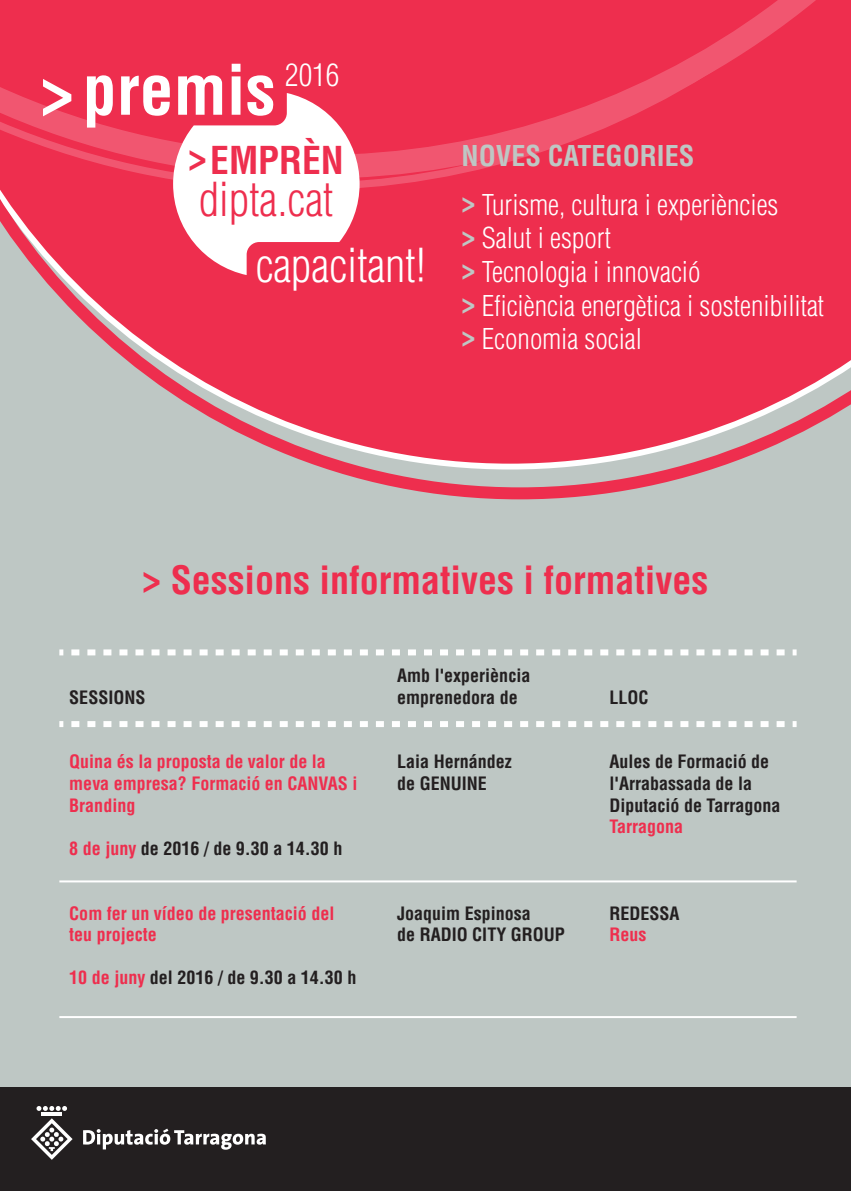
<style>
.page{position:relative;width:851px;height:1191px;background:#fff}
.page>*{position:absolute;margin:0;border:0;box-sizing:border-box;transform-origin:0 0}
.t1{font:700 condensed 68px "Helvetica LT Std";color:#fff}
.t2{font:300 condensed 45.8px "Helvetica LT Std";color:#fff}
.t3{font:300 condensed 45.8px "Helvetica LT Std";color:#ee2e4e}
.t4{font:700 condensed 38px "Helvetica LT Std";color:#ee2e4e}
.t5{font:700 condensed 37.6px "Helvetica LT Std";color:#ee2e4e}
.t6{font:300 condensed 30.4px "Helvetica LT Std";color:#fff}
.t7{font:300 condensed 28px/33.6px "Helvetica LT Std";color:#fff}
.t8{font:700 condensed 18px/21.6px "Helvetica LT Std";color:#231f20}
.t9{font:700 condensed 18px/21.6px "Helvetica LT Std";color:#ee2e4e}
.s1{font-weight:700;color:#bec7c4}
.s2{color:#ee2e4e}
</style>
<div class="page">
<div style="left:0;top:0;width:850px;height:1087px;background:#bec7c4"></div>
<svg style="left:0;top:190px;width:850px;height:309px;fill:#ee2e4e"></svg>
<div style="left:0;top:1087px;width:850px;height:104px;background:#231f20"></div>
<hr style="left:41px;top:1112px;width:21px;height:4px;background:#fff">
<svg style="left:36px;top:1106px;width:31px;height:5px"></svg>
<svg style="left:31px;top:1118px;width:42px;height:41px"></svg>
<svg style="left:83px;top:1128px;width:183px;height:21px"></svg>
<svg style="left:59px;top:721px;width:4px;height:6px"></svg>
<svg style="left:71px;top:721px;width:725px;height:6px"></svg>
<hr style="left:59px;top:880px;width:737px;height:2px;background:#fff">
<hr style="left:59px;top:1016px;width:737px;height:2px;background:#fff">
<svg style="left:59px;top:649px;width:4px;height:6px"></svg>
<svg style="left:71px;top:649px;width:725px;height:6px"></svg>
<svg style="left:0;top:0;width:850px;height:190px;background:#ee3352"></svg>
<svg style="left:173px;top:93px;width:186px;height:182px;background:#f9b8c3"></svg>
<h3 class="t6" style="left:285px;top:56px;width:56px">2016</h3>
<h1 class="t1" style="left:40px;top:47px;width:237px">&gt; premis</h1>
<h3 class="t5" style="left:188px;top:137px;width:157px">&gt; EMPRÈN</h3>
<h2 class="t3" style="left:199px;top:171px;width:136px">dipta.cat</h2>
<h2 class="t2" style="left:256px;top:236px;width:172px">capacitant!</h2>
<h3 class="t7" style="left:461px;top:132px;width:318px;line-height:48.4px"><span class="s1">NOVES CATEGORIES<br>&gt;</span> Turisme, cultura i experiències</h3>
<h3 class="t7" style="left:461px;top:221px;width:364px"><span class="s1">&gt;</span> Salut i esport<br><span class="s1">&gt;</span> Tecnologia i innovació<br><span class="s1">&gt;</span> Eficiència energètica i sostenibilitat <span class="s1">&gt;</span> Economia social</h3>
<h3 class="t4" style="left:142px;top:556px;width:567px">&gt; Sessions informatives i formatives</h3>
<p class="t8" style="left:69px;top:686px;width:78px">SESSIONS</p>
<p class="t9" style="left:69px;top:751px;width:289px">Quina és la proposta de valor de la meva empresa? Formació en CANVAS i<br>Branding</p>
<p class="t8" style="left:69px;top:837px;width:274px"><span class="s2">8 de juny</span> de 2016 / de 9.30 a 14.30 h</p>
<p class="t9" style="left:69px;top:902px;width:266px">Com fer un vídeo de presentació del teu projecte</p>
<p class="t8" style="left:69px;top:967px;width:288px"><span class="s2">10 de juny</span> del 2016 / de 9.30 a 14.30 h</p>
<p class="t8" style="left:397px;top:664px;width:135px">Amb l'experiència emprenedora de</p>
<p class="t8" style="left:397px;top:751px;width:116px">Laia Hernández de GENUINE</p>
<p class="t8" style="left:397px;top:902px;width:169px">Joaquim Espinosa<br>de RADIO CITY GROUP</p>
<p class="t8" style="left:609px;top:686px;width:41px">LLOC</p>
<p class="t8" style="left:609px;top:751px;width:172px">Aules de Formació de l'Arrabassada de la<br>Diputació de Tarragona</p>
<p class="t9" style="left:609px;top:815px;width:75px">Tarragona</p>
<p class="t8" style="left:609px;top:902px;width:72px">REDESSA</p>
<p class="t9" style="left:609px;top:923px;width:38px">Reus</p>
</div>
